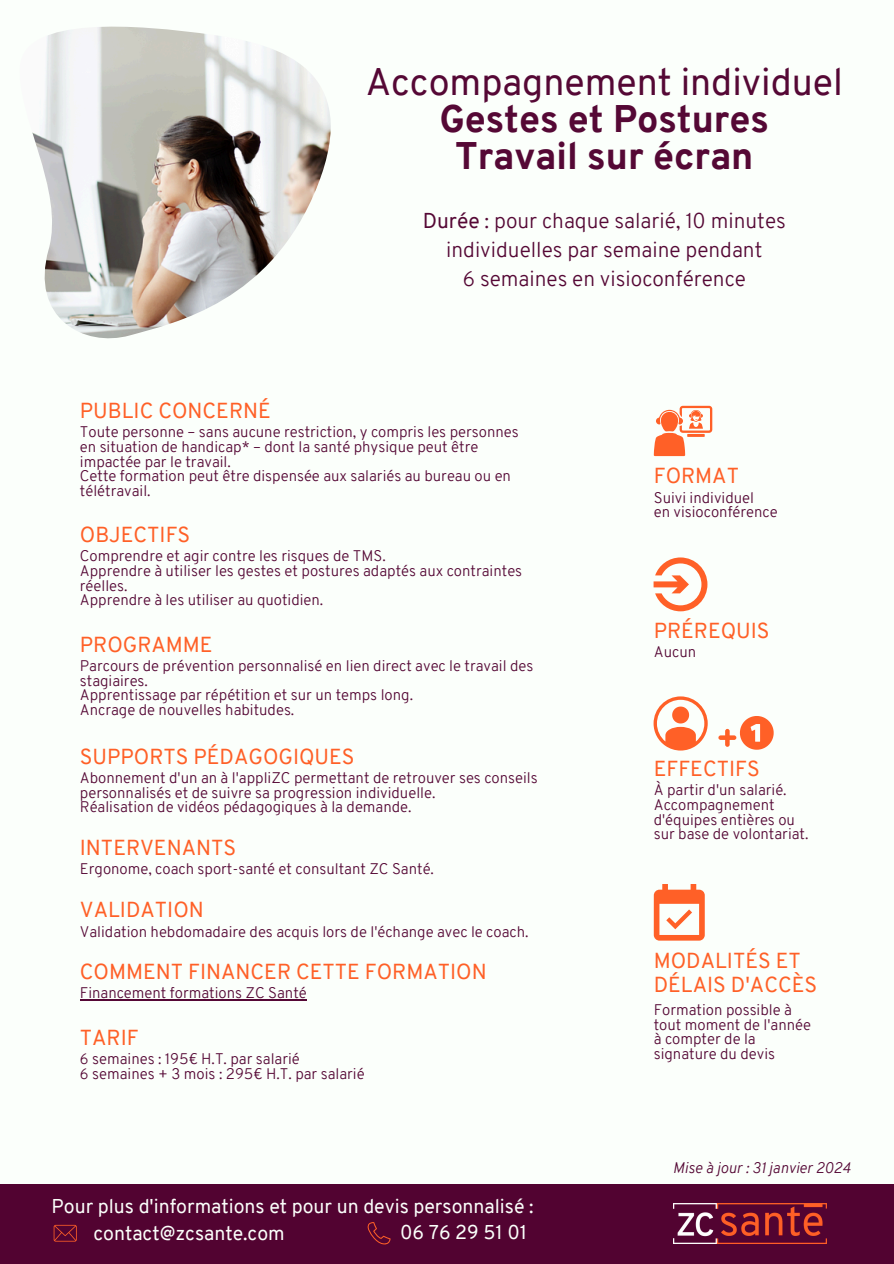
<style>
.page{position:relative;width:894px;height:1264px;background:#fff}
.page>*{position:absolute;margin:0;border:0;box-sizing:border-box;transform-origin:0 0}
.t1{font:800 37.5px/37.2px "Overpass";color:#550835;text-align:center}
.t2{font:21.15px/23.7px "Overpass";color:#ff6027}
.t3{font:300 21px/29.2px "Overpass";color:#550835;text-align:center}
.t4{font:19.5px "Overpass";color:#fbfffb}
.t5{font:300 15px/14.7px "Overpass";color:#550835}
.t6{font:italic 300 15px "Overpass";color:#550835}
.s1{font-weight:400}
</style>
<div class="page">
<div style="left:0;top:0;width:893px;height:1263px;background:#fbfffb"></div>
<img style="left:32px;top:27px;width:298px;height:311px">
<svg style="left:653px;top:557px;width:54px;height:54px"></svg>
<svg style="left:653px;top:406px;width:59px;height:50px"></svg>
<svg style="left:653px;top:884px;width:51px;height:56px"></svg>
<svg style="left:653px;top:696px;width:54px;height:54px"></svg>
<svg style="left:718px;top:716px;width:55px;height:33px"></svg>
<hr style="left:80px;top:999px;width:227px;height:1px;background:#550835">
<div style="left:0;top:1184px;width:893px;height:79px;background:#520331"></div>
<svg style="left:54px;top:1224px;width:23px;height:17px"></svg>
<svg style="left:367px;top:1222px;width:23px;height:22px"></svg>
<img style="left:673px;top:1203px;width:153px;height:40px">
<h1 class="t1" style="left:365px;top:67px;width:478px"><span class="s1">Accompagnement individuel<br></span>Gestes et Postures<br>Travail sur écran</h1>
<p class="t2" style="left:80px;top:401px;width:192px">PUBLIC CONCERNÉ</p>
<h3 class="t3" style="left:422px;top:208px;width:364px"><span class="s1">Durée</span> : pour chaque salarié, 10 minutes individuelles par semaine pendant<br>6 semaines en visioconférence</h3>
<h2 class="t5" style="left:80px;top:426px;width:440px">Toute personne – sans aucune restriction, y compris les personnes en situation de handicap* – dont la santé physique peut être impactée par le travail.</h2>
<p class="t5" style="left:80px;top:470px;width:432px">Cette formation peut être dispensée aux salariés au bureau ou en télétravail.</p>
<p class="t2" style="left:80px;top:525px;width:112px">OBJECTIFS</p>
<h2 class="t5" style="left:80px;top:550px;width:307px">Comprendre et agir contre les risques de TMS.</h2>
<p class="t5" style="left:80px;top:565px;width:443px">Apprendre à utiliser les gestes et postures adaptés aux contraintes réelles.</p>
<p class="t5" style="left:80px;top:594px;width:245px">Apprendre à les utiliser au quotidien.</p>
<p class="t2" style="left:80px;top:634px;width:134px">PROGRAMME</p>
<h2 class="t5" style="left:80px;top:660px;width:455px">Parcours de prévention personnalisé en lien direct avec le travail des stagiaires.</h2>
<p class="t5" style="left:80px;top:689px;width:334px">Apprentissage par répétition et sur un temps long.</p>
<p class="t5" style="left:80px;top:704px;width:216px">Ancrage de nouvelles habitudes.</p>
<p class="t2" style="left:80px;top:746px;width:276px">SUPPORTS PÉDAGOGIQUES</p>
<h2 class="t5" style="left:80px;top:771px;width:459px">Abonnement d'un an à l'appliZC permettant de retrouver ses conseils personnalisés et de suivre sa progression individuelle.</h2>
<p class="t5" style="left:80px;top:801px;width:333px">Réalisation de vidéos pédagogiques à la demande.</p>
<p class="t2" style="left:80px;top:837px;width:158px">INTERVENANTS</p>
<h2 class="t5" style="left:80px;top:863px;width:355px">Ergonome, coach sport-santé et consultant ZC Santé.</h2>
<p class="t2" style="left:80px;top:900px;width:125px">VALIDATION</p>
<h2 class="t5" style="left:80px;top:925px;width:450px">Validation hebdomadaire des acquis lors de l'échange avec le coach.</h2>
<h2 class="t2" style="left:80px;top:961px;width:408px">COMMENT FINANCER CETTE FORMATION</h2>
<p class="t5" style="left:80px;top:987px;width:228px">Financement formations ZC Santé</p>
<p class="t2" style="left:80px;top:1027px;width:60px">TARIF</p>
<p class="t5" style="left:80px;top:1053px;width:221px">6 semaines : 195€ H.T. par salarié</p>
<p class="t5" style="left:80px;top:1067px;width:286px">6 semaines + 3 mois : 295€ H.T. par salarié</p>
<p class="t4" style="left:51px;top:1198px;width:483px">Pour plus d'informations et pour un devis personnalisé :</p>
<p class="t4" style="left:400px;top:1224px;width:128px">06 76 29 51 01</p>
<p class="t4" style="left:93px;top:1224px;width:193px">contact@zcsante.com</p>
<p class="t2" style="left:653px;top:466px;width:87px">FORMAT</p>
<p class="t5" style="left:653px;top:491px;width:102px">Suivi individuel</p>
<p class="t5" style="left:653px;top:506px;width:125px">en visioconférence</p>
<p class="t2" style="left:653px;top:620px;width:117px">PRÉREQUIS</p>
<h2 class="t5" style="left:653px;top:646px;width:44px">Aucun</h2>
<p class="t2" style="left:653px;top:758px;width:107px">EFFECTIFS</p>
<h2 class="t5" style="left:653px;top:784px;width:134px">À partir d'un salarié.</h2>
<p class="t5" style="left:653px;top:798px;width:156px">Accompagnement d'équipes entières ou sur base de volontariat.</p>
<p class="t2" style="left:653px;top:950px;width:165px">MODALITÉS ET<br>DÉLAIS D'ACCÈS</p>
<h2 class="t5" style="left:653px;top:1004px;width:159px">Formation possible à tout moment de l'année à compter de la signature du devis</h2>
<h2 class="t6" style="left:672px;top:1161px;width:179px">Mise à jour : 31 janvier 2024</h2>
</div>
